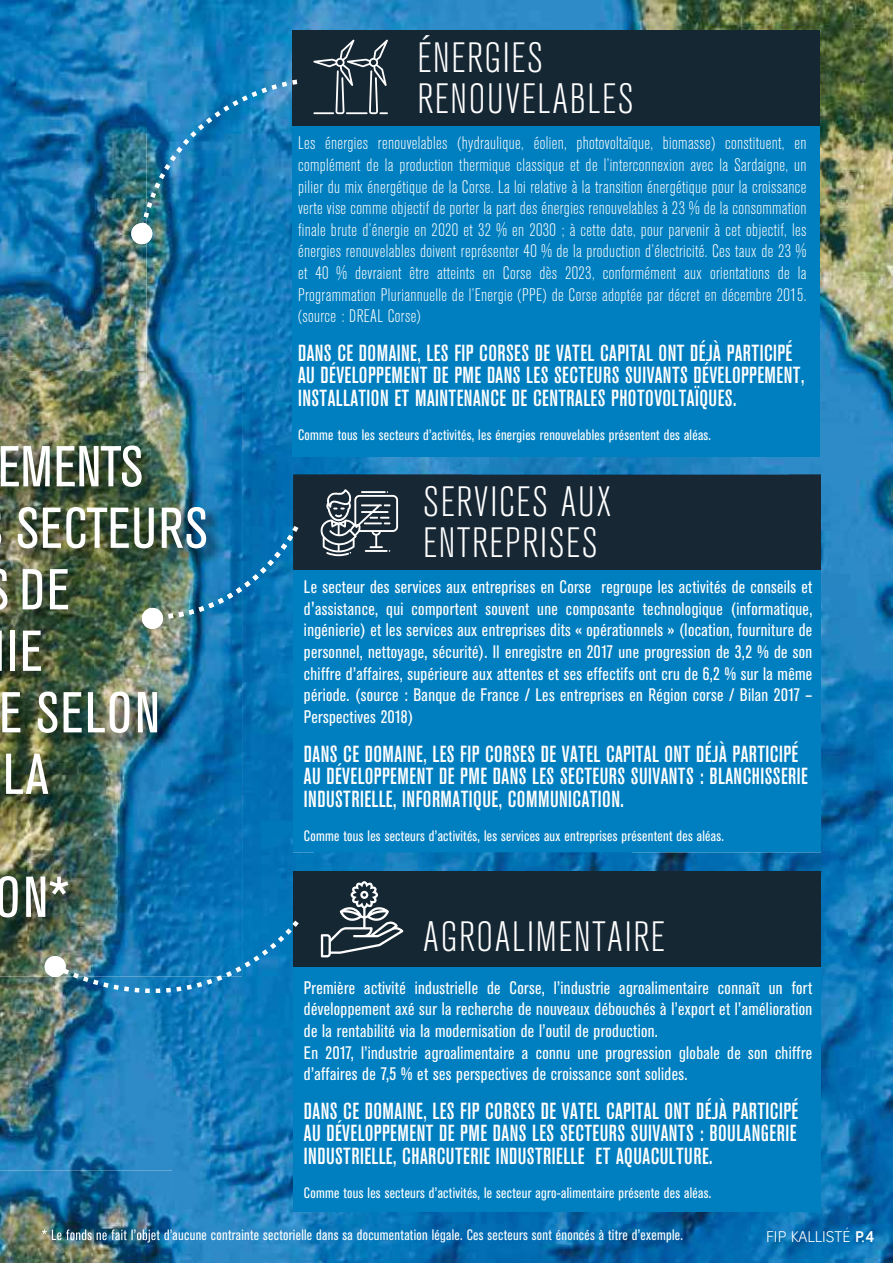
<style>
.page{position:relative;width:893px;height:1263px;background:#fff}
.page>*{position:absolute;margin:0;border:0;box-sizing:border-box;transform-origin:0 0}
.t1{font:condensed 57px "Akzidenz Grotesk BE";letter-spacing:.02em;color:#fff}
.t2{font:300 condensed 42px/40.5px "Akzidenz Grotesk BE";letter-spacing:.04em;color:#fff}
.t3{font:500 condensed 23.1px/22.5px "Akzidenz Grotesk BE";letter-spacing:.02em;color:#fff}
.t4{font:condensed 18px/21.6px "Akzidenz Grotesk BE";letter-spacing:.02em;color:#fff;text-align:justify}
.t5{font:300 condensed 18px/21.6px "Akzidenz Grotesk BE";letter-spacing:.02em;color:#fff;text-align:justify}
.t6{font:condensed 15px "Akzidenz Grotesk BE";letter-spacing:.02em;color:#fff}
.t7{font:15px "Antagometrica BT Light";color:#fff}
.s1{font-family:"Antagometrica BT";font-weight:700}
</style>
<div class="page">
<img style="left:0;top:0;width:893px;height:134px">
<img style="left:146px;top:234px;width:146px;height:168px">
<img style="left:473px;top:457px;width:315px;height:18px">
<img style="left:788px;top:134px;width:105px;height:1129px">
<img style="left:242px;top:402px;width:231px;height:108px">
<img style="left:210px;top:510px;width:105px;height:753px">
<img style="left:315px;top:852px;width:474px;height:411px">
<img style="left:0;top:976px;width:210px;height:233px">
<img style="left:172px;top:1209px;width:38px;height:54px">
<img style="left:293px;top:475px;width:528px;height:377px">
<img style="left:172px;top:1229px;width:510px;height:13px">
<svg style="left:242px;top:526px;width:56px;height:93px;background:#0e75b2"></svg>
<div style="left:131px;top:223px;width:21px;height:21px;background:#fff;border-radius:50%"></div>
<div style="left:45px;top:956px;width:21px;height:21px;background:#fff;border-radius:50%"></div>
<img style="left:0;top:134px;width:146px;height:238px">
<img style="left:131px;top:223px;width:15px;height:21px">
<img style="left:0;top:1170px;width:172px;height:93px">
<img style="left:42px;top:1229px;width:130px;height:13px">
<img style="left:0;top:372px;width:242px;height:604px">
<img style="left:162px;top:587px;width:80px;height:31px">
<img style="left:142px;top:608px;width:21px;height:21px">
<img style="left:45px;top:956px;width:9px;height:20px">
<div style="left:293px;top:963px;width:528px;height:249px;background:#007fc0"></div>
<div style="left:293px;top:872px;width:528px;height:95px;background:#162734"></div>
<svg style="left:321px;top:881px;width:82px;height:76px"></svg>
<svg style="left:320px;top:489px;width:78px;height:67px;background:#525e68"></svg>
<div style="left:292px;top:122px;width:528px;height:335px;background:#007fc0"></div>
<div style="left:292px;top:30px;width:528px;height:96px;background:#162734"></div>
<svg style="left:313px;top:39px;width:75px;height:75px"></svg>
<hr style="left:313px;top:112px;width:21px;height:2px;background:#fff">
<svg style="left:140px;top:80px;width:157px;height:154px;background:#1e7eb6"></svg>
<img style="left:54px;top:920px;width:245px;height:73px">
<h1 class="t1" style="left:-2px;top:435px;width:147px">EMENTS</h1>
<h1 class="t1" style="left:16px;top:496px;width:193px">SECTEURS</h1>
<h1 class="t1" style="left:20px;top:558px;width:51px">DE</h1>
<h1 class="t1" style="left:7px;top:619px;width:37px">IE</h1>
<h1 class="t1" style="left:-1px;top:681px;width:162px">E SELON</h1>
<h1 class="t1" style="left:3px;top:742px;width:47px">LA</h1>
<h1 class="t1" style="left:-5px;top:865px;width:75px">ON*</h1>
<h2 class="t2" style="left:417px;top:39px;width:218px">ÉNERGIES<br>RENOUVELABLES</h2>
<p class="t5" style="left:298px;top:133px;width:510px">Les énergies renouvelables (hydraulique, éolien, photovoltaïque, biomasse) constituent, en complément de la production thermique classique et de l’interconnexion avec la Sardaigne, un pilier du mix énergétique de la Corse. La loi relative à la transition énergétique pour la croissance verte vise comme objectif de porter la part des énergies renouvelables à 23 % de la consommation finale brute d’énergie en 2020 et 32 % en 2030 ; à cette date, pour parvenir à cet objectif, les énergies renouvelables doivent représenter 40 % de la production d’électricité. Ces taux de 23 % et 40 % devraient être atteints en Corse dès 2023, conformément aux orientations de la Programmation Pluriannuelle de l’Energie (PPE) de Corse adoptée par décret en décembre 2015. (source : DREAL Corse)</p>
<p class="t3" style="left:298px;top:342px;width:508px">DANS CE DOMAINE, LES FIP CORSES DE VATEL CAPITAL ONT DÉJÀ PARTICIPÉ<br>AU DÉVELOPPEMENT DE PME DANS LES SECTEURS SUIVANTS DÉVELOPPEMENT,<br>INSTALLATION ET MAINTENANCE DE CENTRALES PHOTOVOLTAÏQUES.</p>
<p class="t6" style="left:298px;top:427px;width:415px">Comme tous les secteurs d’activités, les énergies renouvelables présentent des aléas.</p>
<h2 class="t2" style="left:423px;top:483px;width:190px">SERVICES AUX<br>ENTREPRISES</h2>
<p class="t4" style="left:304px;top:577px;width:510px">Le secteur des services aux entreprises en Corse regroupe les activités de conseils et d'assistance, qui comportent souvent une composante technologique (informatique, ingénierie) et les services aux entreprises dits « opérationnels » (location, fourniture de personnel, nettoyage, sécurité). Il enregistre en 2017 une progression de 3,2 % de son chiffre d’affaires, supérieure aux attentes et ses effectifs ont cru de 6,2 % sur la même période. (source : Banque de France / Les entreprises en Région corse / Bilan 2017 – Perspectives 2018)</p>
<p class="t3" style="left:304px;top:743px;width:505px">DANS CE DOMAINE, LES FIP CORSES DE VATEL CAPITAL ONT DÉJÀ PARTICIPÉ<br>AU DÉVELOPPEMENT DE PME DANS LES SECTEURS SUIVANTS : BLANCHISSERIE<br>INDUSTRIELLE, INFORMATIQUE, COMMUNICATION.</p>
<p class="t6" style="left:304px;top:827px;width:421px">Comme tous les secteurs d’activités, les services aux entreprises présentent des aléas.</p>
<h2 class="t2" style="left:423px;top:918px;width:243px">AGROALIMENTAIRE</h2>
<p class="t4" style="left:304px;top:977px;width:510px;text-align:left">Première activité industrielle de Corse, l’industrie agroalimentaire connaît un fort développement axé sur la recherche de nouveaux débouchés à l’export et l’amélioration de la rentabilité via la modernisation de l’outil de production.<br>En 2017, l’industrie agroalimentaire a connu une progression globale de son chiffre d’affaires de 7,5 % et ses perspectives de croissance sont solides.</p>
<p class="t3" style="left:304px;top:1100px;width:496px;text-align:justify">DANS CE DOMAINE, LES FIP CORSES DE VATEL CAPITAL ONT DÉJÀ PARTICIPÉ AU DÉVELOPPEMENT DE PME DANS LES SECTEURS SUIVANTS : BOULANGERIE INDUSTRIELLE, CHARCUTERIE INDUSTRIELLE ET AQUACULTURE.</p>
<p class="t6" style="left:304px;top:1184px;width:409px">Comme tous les secteurs d’activités, le secteur agro-alimentaire présente des aléas.</p>
<p class="t6" style="left:42px;top:1226px;width:643px">* Le fonds ne fait l’objet d’aucune contrainte sectorielle dans sa documentation légale. Ces secteurs sont énoncés à titre d’exemple.</p>
<p class="t7" style="left:766px;top:1227px;width:110px">FIP KALLISTÉ <span class="s1">P.4</span></p>
</div>
